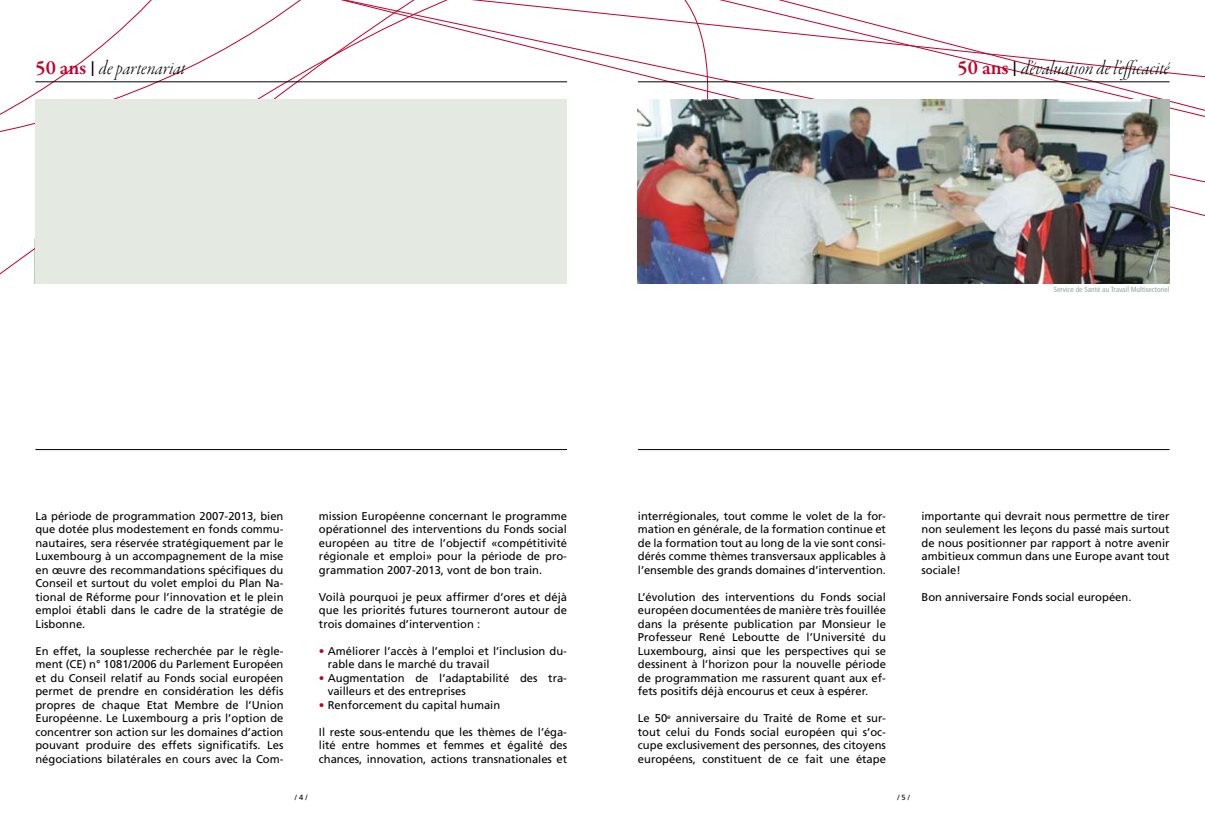
<style>
.page{position:relative;width:1205px;height:815px;background:#fff}
.page>*{position:absolute;margin:0;border:0;box-sizing:border-box;transform-origin:0 0}
.t1{font:20.62px "Garamond Premr Pro Lt It Disp";color:#000}
.t2{font:11.25px/13.5px "Frutiger LT Std";color:#000;text-align:justify}
.t3{font:condensed 7.5px "Frutiger LT Std";color:#99a49c}
.t4{font:7.5px "Frutiger LT Std";color:#000}
.s1{font-family:"Garamond Premr Pro";font-weight:600;color:#c1002b}
.s2{font-family:"Helvetica Neue";font-weight:300}
.s3{color:#c1002b}
</style>
<div class="page">
<svg style="left:327px;top:0;width:195px;height:83px"></svg>
<svg style="left:229px;top:0;width:83px;height:99px"></svg>
<svg style="left:0;top:0;width:229px;height:132px"></svg>
<div style="left:35px;top:99px;width:532px;height:184px;background:#e4e9e2"></div>
<hr style="left:35px;top:81px;width:532px;height:1px;background:#000">
<svg style="left:522px;top:0;width:683px;height:142px"></svg>
<img style="left:638px;top:99px;width:531px;height:184px">
<hr style="left:638px;top:81px;width:531px;height:1px;background:#000">
<hr style="left:35px;top:449px;width:532px;height:1px;background:#000">
<hr style="left:638px;top:449px;width:531px;height:1px;background:#000">
<h1 class="t1" style="left:35px;top:57px;width:151px"><span class="s1">50 ans</span> <span class="s2">I</span> de partenariat</h1>
<h1 class="t1" style="left:957px;top:57px;width:213px"><span class="s1">50 ans</span> <span class="s2">I</span> d’évaluation de l’efficacité</h1>
<p class="t3" style="left:1054px;top:285px;width:117px">Service de Santé au Travail Multisectoriel</p>
<p class="t2" style="left:35px;top:509px;width:250px">La période de programmation 2007-201 3, bien que dotée plus modestement en fonds commu&shy;nautaires, sera réservée stratégiquement par le Luxembourg à un accompagnement de la mise en œuvre des recommandations spécifiques du Conseil et surtout du volet emploi du Plan Na&shy;tional de Réforme pour l’innovation et le plein emploi établi dans le cadre de la stratégie de Lisbonne.</p>
<p class="t2" style="left:35px;top:644px;width:250px">En effet, la souplesse recherchée par le règle&shy;ment (CE) n° 1 081 /2006 du Parlement Européen et du Conseil relatif au Fonds social européen permet de prendre en considération les défis propres de chaque Etat Membre de l’Union Européenne. Le Luxembourg a pris l’option de concentrer son action sur les domaines d’action pouvant produire des effets significatifs. Les négociations bilatérales en cours avec la Com-</p>
<p class="t2" style="left:319px;top:509px;width:250px">mission Européenne concernant le programme opérationnel des interventions du Fonds social européen au titre de l’objectif «compétitivité régionale et emploi» pour la période de pro&shy;grammation 2007-201 3, vont de bon train.</p>
<p class="t2" style="left:319px;top:590px;width:250px">Voilà pourquoi je peux affirmer d’ores et déjà que les priorités futures tourneront autour de trois domaines d’intervention :</p>
<p class="t2" style="left:328px;top:644px;width:241px;text-indent:-9px"><span class="s3">•</span> Améliorer l’accès à l’emploi et l’inclusion du&shy;rable dans le marché du travail</p>
<p class="t2" style="left:328px;top:671px;width:241px;text-indent:-9px"><span class="s3">•</span> Augmentation de l’adaptabilité des tra&shy;vailleurs et des entreprises</p>
<p class="t2" style="left:319px;top:698px;width:183px"><span class="s3">•</span> Renforcement du capital humain</p>
<p class="t2" style="left:319px;top:725px;width:250px">Il reste sous-entendu que les thèmes de l’éga&shy;lité entre hommes et femmes et égalité des chances, innovation, actions transnationales et</p>
<p class="t4" style="left:295px;top:793px;width:14px">/ /</p>
<p class="t2" style="left:638px;top:509px;width:250px">interrégionales, tout comme le volet de la for&shy;mation en générale, de la formation continue et de la formation tout au long de la vie sont consi&shy;dérés comme thèmes transversaux applicables à l’ensemble des grands domaines d’intervention.</p>
<p class="t2" style="left:638px;top:590px;width:250px">L’évolution des interventions du Fonds social européen documentées de manière très fouillée dans la présente publication par Monsieur le Professeur René Leboutte de l’Université du Luxembourg, ainsi que les perspectives qui se dessinent à l’horizon pour la nouvelle période de programmation me rassurent quant aux ef&shy;fets positifs déjà encourus et ceux à espérer.</p>
<p class="t2" style="left:638px;top:712px;width:250px">Le 50<sup>e</sup> anniversaire du Traité de Rome et sur&shy;tout celui du Fonds social européen qui s’oc&shy;cupe exclusivement des personnes, des citoyens européens, constituent de ce fait une étape</p>
<p class="t2" style="left:921px;top:509px;width:250px">importante qui devrait nous permettre de tirer non seulement les leçons du passé mais surtout de nous positionner par rapport à notre avenir ambitieux commun dans une Europe avant tout sociale!</p>
<p class="t2" style="left:921px;top:590px;width:212px">Bon anniversaire Fonds social européen.</p>
<p class="t4" style="left:897px;top:793px;width:14px">/ /</p>
</div>
